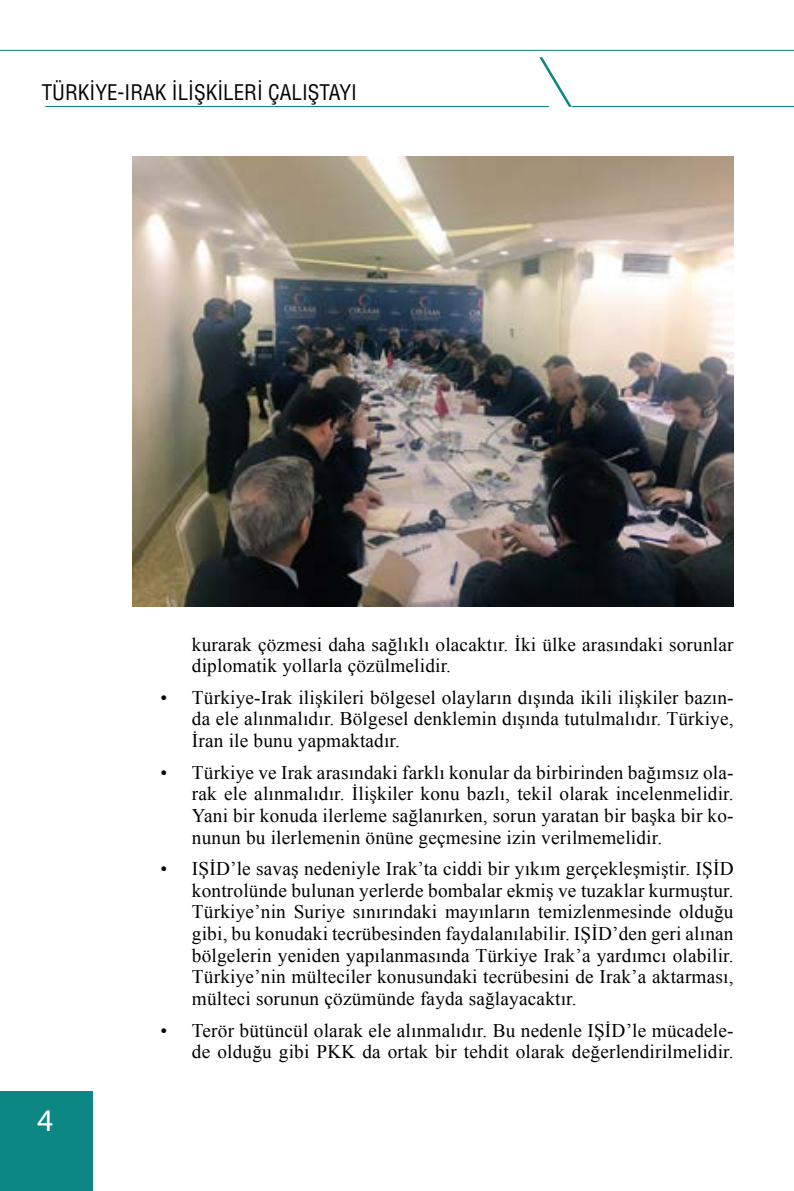
<style>
.page{position:relative;width:794px;height:1191px;background:#fff}
.page>*{position:absolute;margin:0;border:0;box-sizing:border-box;transform-origin:0 0}
.t1{font:31.5px "Myriad Pro";color:#fff}
.t2{font:condensed 21px "Helvetica LT Std";color:#000}
.t3{font:19.25px/21.7px "Times New Roman";letter-spacing:.01em;color:#000;text-align:justify}
</style>
<div class="page">
<div style="left:0;top:1091px;width:92px;height:100px;background:#0d8783"></div>
<hr style="left:572px;top:106px;width:222px;height:1px;background:#0d8783">
<hr style="left:0;top:50px;width:794px;height:1px;background:#0d8783">
<svg style="left:539px;top:57px;width:33px;height:50px"></svg>
<hr style="left:45px;top:106px;width:504px;height:1px;background:#0d8783">
<img style="left:133px;top:156px;width:600px;height:451px">
<p class="t2" style="left:42px;top:80px;width:317px">TÜRKİYE-IRAK İLİŞKİLERİ ÇALIŞTAYI</p>
<h1 class="t1" style="left:37px;top:1100px;width:18px">4</h1>
<p class="t3" style="left:192px;top:633px;width:543px">kurarak çözmesi daha sağlıklı olacaktır. İki ülke arasındaki sorunlar diplomatik yollarla çözülmelidir.</p>
<p class="t3" style="left:192px;top:686px;width:543px;text-indent:-31px">• Türkiye-Irak ilişkileri bölgesel olayların dışında ikili ilişkiler bazın&shy;da ele alınmalıdır. Bölgesel denklemin dışında tutulmalıdır. Türkiye, İran ile bunu yapmaktadır.</p>
<p class="t3" style="left:192px;top:761px;width:543px;text-indent:-31px">• Türkiye ve Irak arasındaki farklı konular da birbirinden bağımsız ola&shy;rak ele alınmalıdır. İlişkiler konu bazlı, tekil olarak incelenmelidir.<br>Yani bir konuda ilerleme sağlanırken, sorun yaratan bir başka bir ko&shy;nunun bu ilerlemenin önüne geçmesine izin verilmemelidir.</p>
<p class="t3" style="left:192px;top:857px;width:543px;text-indent:-31px">• IŞİD’le savaş nedeniyle Irak’ta ciddi bir yıkım gerçekleşmiştir. IŞİD kontrolünde bulunan yerlerde bombalar ekmiş ve tuzaklar kurmuştur.<br>Türkiye’nin Suriye sınırındaki mayınların temizlenmesinde olduğu gibi, bu konudaki tecrübesinden faydalanılabilir. IŞİD’den geri alınan bölgelerin yeniden yapılanmasında Türkiye Irak’a yardımcı olabilir.<br>Türkiye’nin mülteciler konusundaki tecrübesini de Irak’a aktarması, mülteci sorunun çözümünde fayda sağlayacaktır.</p>
<p class="t3" style="left:160px;top:1019px;width:574px;text-align:right">• Terör bütüncül olarak ele alınmalıdır. Bu nedenle IŞİD’le mücadele&shy;de olduğu gibi PKK da ortak bir tehdit olarak değerlendirilmelidir.</p>
</div>
